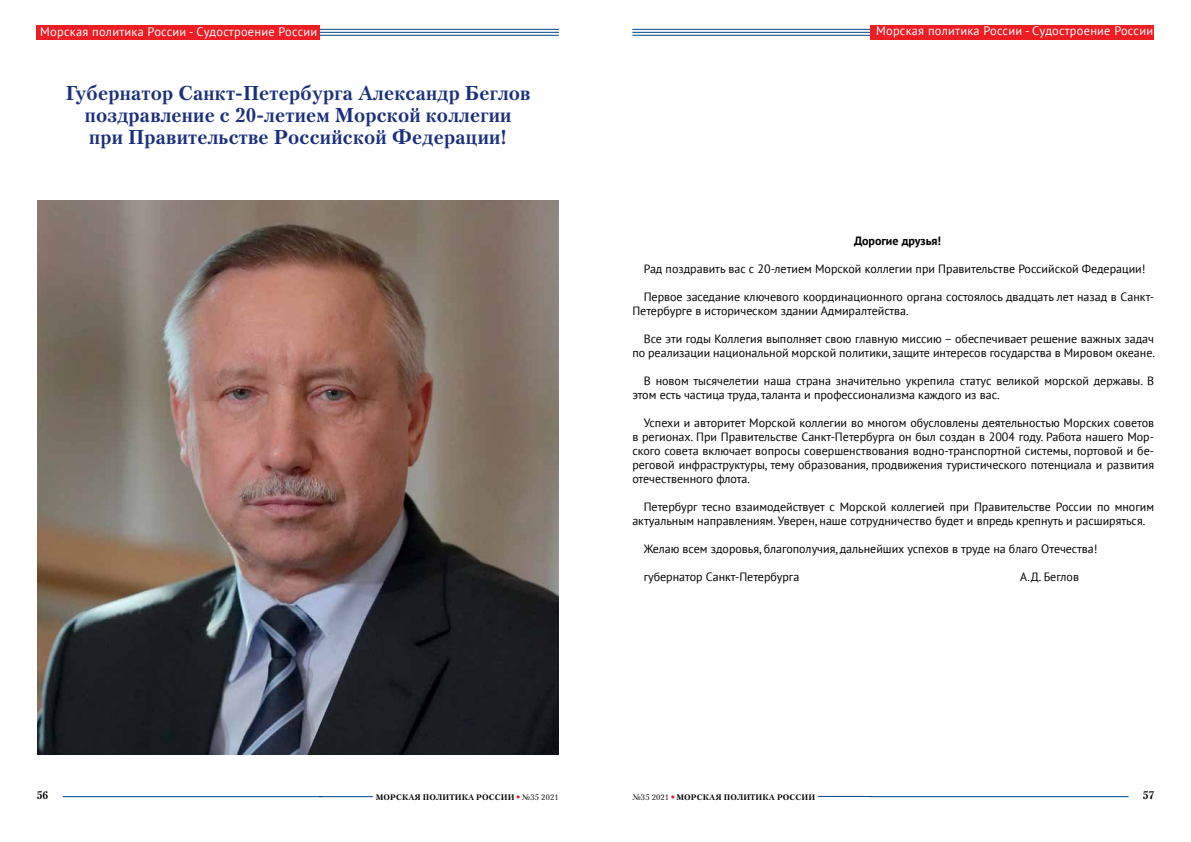
<style>
.page{position:relative;width:1191px;height:842px;background:#fff}
.page>*{position:absolute;margin:0;border:0;box-sizing:border-box;transform-origin:0 0}
.t1{font:700 20px/22px "Petersburg C";letter-spacing:.01em;color:#1b2f7e;text-align:center}
.t2{font:12.4px "PT Sans";letter-spacing:.02em;color:#fff}
.t3{font:12px/14px "PT Sans";color:#000}
.t4{font:700 12px "PT Sans";color:#000}
.t5{font:700 11px "Petersburg C";color:#000}
.t6{font:700 8px "Petersburg C";letter-spacing:.02em;color:#000}
.s1{font-weight:400}
</style>
<div class="page">
<hr style="left:632px;top:29px;width:371px;height:1px;background:#004689">
<hr style="left:632px;top:32px;width:371px;height:1px;background:#004689">
<hr style="left:632px;top:35px;width:371px;height:1px;background:#004689">
<div style="left:870px;top:25px;width:284px;height:14px;background:#ed1d24"></div>
<hr style="left:188px;top:29px;width:371px;height:1px;background:#004689">
<hr style="left:188px;top:32px;width:371px;height:1px;background:#004689">
<hr style="left:188px;top:35px;width:371px;height:1px;background:#004689">
<div style="left:36px;top:25px;width:283px;height:14px;background:#ed1d24"></div>
<hr style="left:868px;top:796px;width:260px;height:1px;background:#004689">
<hr style="left:63px;top:796px;width:259px;height:1px;background:#004689">
<hr style="left:818px;top:796px;width:54px;height:1px;background:#004689">
<hr style="left:319px;top:796px;width:54px;height:1px;background:#004689">
<img style="left:38px;top:201px;width:521px;height:554px">
<p class="t2" style="left:40px;top:24px;width:278px">Морская политика России - Судостроение России</p>
<h1 class="t1" style="left:66px;top:81px;width:466px">Губернатор Санкт-Петербурга Александр Беглов поздравление с 20-летием Морской коллегии при Правительстве Российской Федерации!</h1>
<p class="t2" style="left:876px;top:23px;width:278px">Морская политика России - Судостроение России</p>
<p class="t4" style="left:854px;top:233px;width:88px">Дорогие друзья!</p>
<p class="t3" style="left:643px;top:262px;width:503px">Рад поздравить вас с 20-летием Морской коллегии при Правительстве Российской Федерации!</p>
<p class="t3" style="left:632px;top:290px;width:523px;text-indent:11px">Первое заседание ключевого координационного органа состоялось двадцать лет назад в Санкт-<br>Петербурге в историческом здании Адмиралтейства.</p>
<p class="t3" style="left:632px;top:332px;width:524px;text-align:right">Все эти годы Коллегия выполняет свою главную миссию – обеспечивает решение важных задач по реализации национальной морской политики, защите интересов государства в Мировом океане.</p>
<p class="t3" style="left:632px;top:374px;width:523px;text-indent:11px">В новом тысячелетии наша страна значительно укрепила статус великой морской державы. В этом есть частица труда, таланта и профессионализма каждого из вас.</p>
<p class="t3" style="left:632px;top:416px;width:523px;text-align:justify;text-indent:11px">Успехи и авторитет Морской коллегии во многом обусловлены деятельностью Морских советов в регионах. При Правительстве Санкт-Петербурга он был создан в 2004 году. Работа нашего Мор&shy;ского совета включает вопросы совершенствования водно-транспортной системы, портовой и бе&shy;реговой инфраструктуры, тему образования, продвижения туристического потенциала и развития отечественного флота.</p>
<p class="t3" style="left:632px;top:500px;width:523px;text-indent:11px">Петербург тесно взаимодействует с Морской коллегией при Правительстве России по многим актуальным направлениям. Уверен, наше сотрудничество будет и впредь крепнуть и расширяться.</p>
<p class="t3" style="left:643px;top:542px;width:455px">Желаю всем здоровья, благополучия, дальнейших успехов в труде на благо Отечества!</p>
<p class="t3" style="left:643px;top:570px;width:157px">губернатор Санкт-Петербурга</p>
<p class="t3" style="left:1020px;top:570px;width:60px">А.Д. Беглов</p>
<p class="t5" style="left:37px;top:789px;width:13px">56</p>
<p class="t6" style="left:376px;top:792px;width:184px">МОРСКАЯ ПОЛИТИКА РОССИИ <span class="s1">№35 2021</span></p>
<p class="t6" style="left:632px;top:792px;width:184px"><span class="s1">№35 2021</span> МОРСКАЯ ПОЛИТИКА РОССИИ</p>
<p class="t5" style="left:1142px;top:789px;width:13px">57</p>
</div>
